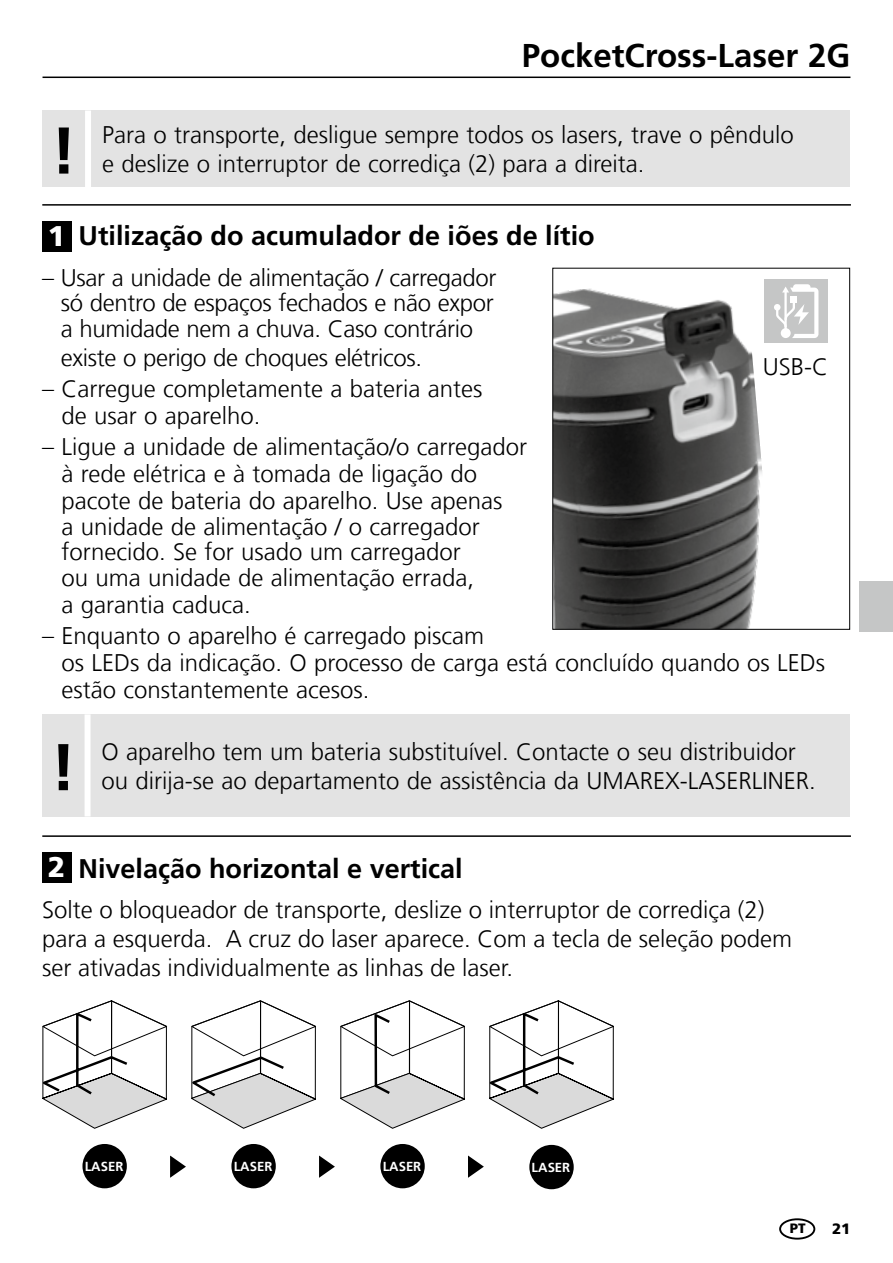
<style>
.page{position:relative;width:893px;height:1263px;background:#fff}
.page>*{position:absolute;margin:0;border:0;box-sizing:border-box;transform-origin:0 0}
.t1{font:700 66px "Frutiger LT Com";color:#000}
.t2{font:700 33px "Frutiger LT Com";color:#000}
.t3{font:900 28.5px "Frutiger LT Com";color:#fff}
.t4{font:700 27px "Frutiger LT Com";color:#000}
.t5{font:300 24px/26.1px "Frutiger LT Com";color:#000}
.t6{font:900 15px "Frutiger LT Com";color:#000}
.t7{font:900 13.5px "Frutiger LT Com";color:#000}
.t8{font:700 13.2px "Frutiger LT Com";color:#fff}
.s1{font-weight:900;font-size:28.5px;color:#fff}
</style>
<div class="page">
<hr style="left:43px;top:77px;width:807px;height:1px;background:#000">
<hr style="left:42px;top:204px;width:809px;height:2px;background:#000">
<div style="left:42px;top:221px;width:29px;height:30px;background:#000"></div>
<div style="left:764px;top:279px;width:64px;height:64px;background:#c5c6c6"></div>
<svg style="left:776px;top:284px;width:42px;height:54px"></svg>
<img style="left:554px;top:288px;width:222px;height:340px">
<div style="left:552px;top:268px;width:298px;height:362px;border:1px solid #000"></div>
<hr style="left:42px;top:835px;width:809px;height:2px;background:#000">
<div style="left:82px;top:1144px;width:45px;height:44px;background:#000;border-radius:50%"></div>
<div style="left:231px;top:1144px;width:45px;height:44px;background:#000;border-radius:50%"></div>
<div style="left:380px;top:1144px;width:45px;height:44px;background:#000;border-radius:50%"></div>
<svg style="left:170px;top:1155px;width:16px;height:23px"></svg>
<svg style="left:319px;top:1155px;width:16px;height:23px"></svg>
<svg style="left:468px;top:1155px;width:16px;height:23px"></svg>
<div style="left:529px;top:1145px;width:45px;height:44px;background:#000;border-radius:50%"></div>
<svg style="left:191px;top:1000px;width:125px;height:129px"></svg>
<svg style="left:42px;top:1000px;width:125px;height:129px"></svg>
<svg style="left:340px;top:1000px;width:125px;height:129px"></svg>
<div style="left:42px;top:852px;width:29px;height:31px;background:#000"></div>
<svg style="left:489px;top:1000px;width:125px;height:129px"></svg>
<div style="left:42px;top:714px;width:808px;height:102px;background:#e3e3e3"></div>
<div style="left:85px;top:714px;width:6px;height:102px;background:#fff"></div>
<div style="left:43px;top:111px;width:807px;height:76px;background:#e3e3e3"></div>
<div style="left:85px;top:111px;width:6px;height:76px;background:#fff"></div>
<div style="left:779px;top:1218px;width:36px;height:21px;border:2px solid #000;border-radius:50%"></div>
<div style="left:859px;top:581px;width:34px;height:51px;background:#c5c6c6"></div>
<h1 class="t1" style="left:51px;top:112px;width:27px">!</h1>
<h2 class="t2" style="left:522px;top:36px;width:330px">PocketCross-Laser 2G</h2>
<p class="t5" style="left:102px;top:122px;width:693px">Para o transporte, desligue sempre todos os lasers, trave o pêndulo</p>
<p class="t5" style="left:102px;top:151px;width:544px">e deslize o interruptor de corrediça (2) para a direita.</p>
<p class="t4" style="left:79px;top:220px;width:518px">Utilização do acumulador de iões de lítio</p>
<p class="t5" style="left:61px;top:265px;width:437px;text-indent:-19px">– Usar a unidade de alimentação / carregador só dentro de espaços fechados e não expor a humidade nem a chuva. Caso contrário</p>
<p class="t5" style="left:61px;top:344px;width:363px">existe o perigo de choques elétricos.</p>
<p class="t5" style="left:61px;top:375px;width:422px;line-height:27px;text-indent:-19px">– Carregue completamente a bateria antes de usar o aparelho.</p>
<p class="t5" style="left:61px;top:434px;width:467px;text-indent:-19px">– Ligue a unidade de alimentação/o carregador à rede elétrica e à tomada de ligação do pacote de bateria do aparelho. Use apenas<br>a unidade de alimentação / o carregador fornecido. Se for usado um carregador<br>ou uma unidade de alimentação errada,<br>a garantia caduca.</p>
<p class="t5" style="left:61px;top:622px;width:765px;line-height:27px;text-indent:-19px">– Enquanto o aparelho é carregado piscam<br>os LEDs da indicação. O processo de carga está concluído quando os LEDs estão constantemente acesos.</p>
<p class="t3" style="left:48px;top:219px;width:19px">1</p>
<p class="t5" style="left:763px;top:354px;width:67px">USB-C</p>
<h1 class="t1" style="left:50px;top:728px;width:27px">!</h1>
<p class="t5" style="left:102px;top:739px;width:696px">O aparelho tem um bateria substituível. Contacte o seu distribuidor</p>
<p class="t5" style="left:102px;top:768px;width:716px">ou dirija-se ao departamento de assistência da UMAREX-LASERLINER.</p>
<p class="t4" style="left:48px;top:852px;width:416px"><span class="s1">2</span> Nivelação horizontal e vertical</p>
<p class="t5" style="left:42px;top:896px;width:751px;line-height:28.8px">Solte o bloqueador de transporte, deslize o interruptor de corrediça (2) para a esquerda. A cruz do laser aparece. Com a tecla de seleção podem ser ativadas individualmente as linhas de laser.</p>
<p class="t8" style="left:85px;top:1158px;width:40px">LASER</p>
<p class="t8" style="left:234px;top:1158px;width:40px">LASER</p>
<p class="t8" style="left:383px;top:1158px;width:40px">LASER</p>
<p class="t8" style="left:532px;top:1159px;width:40px">LASER</p>
<p class="t7" style="left:790px;top:1220px;width:17px">PT</p>
<p class="t6" style="left:832px;top:1219px;width:20px">21</p>
</div>
